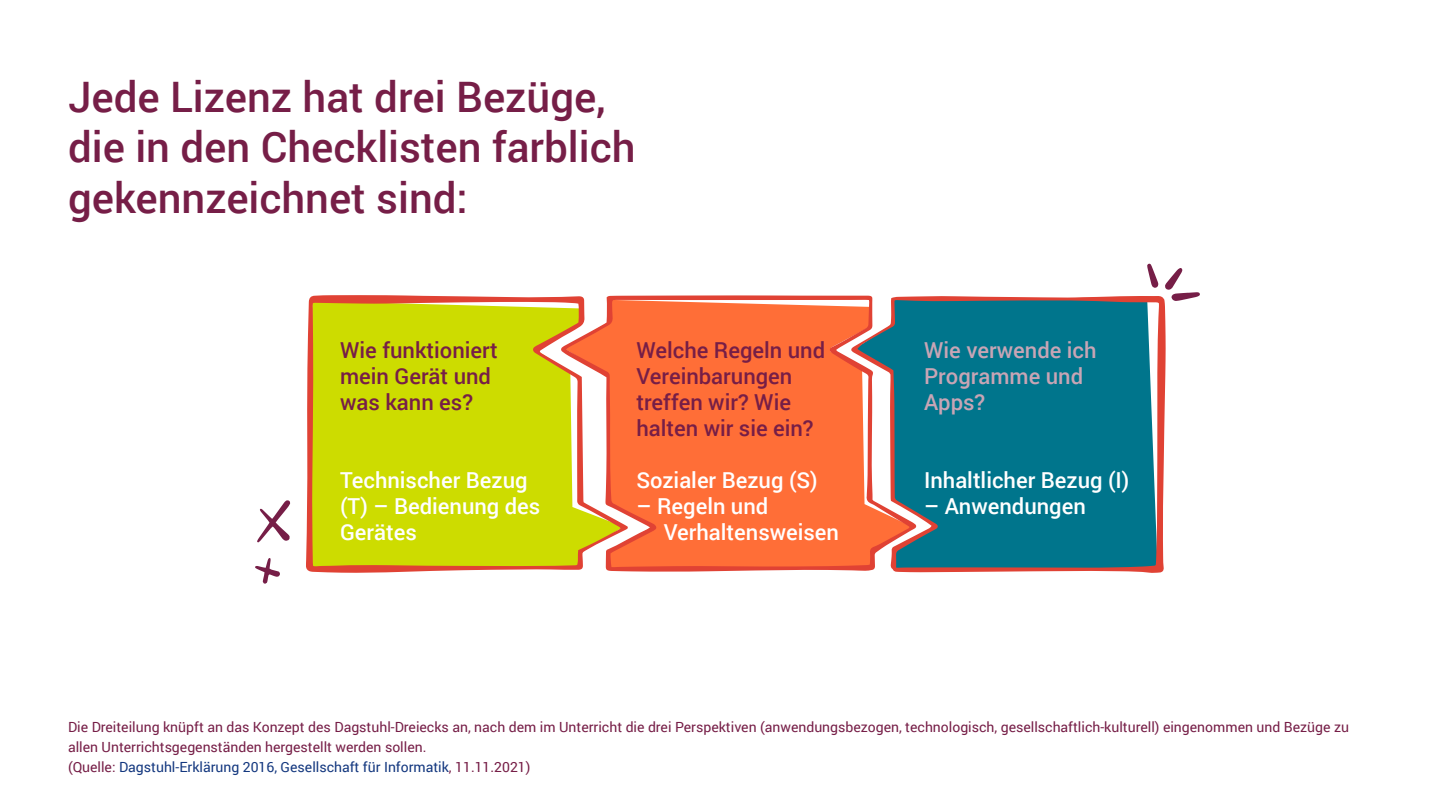
<style>
.page{position:relative;width:1440px;height:811px;background:#fff}
.page>*{position:absolute;margin:0;border:0;box-sizing:border-box;transform-origin:0 0}
.t1{font:500 42px/50.4px "Roboto";color:#761e47}
.t2{font:500 22px/26px "Roboto";color:#fff}
.t3{font:500 22px/26px "Roboto";color:#761e47}
.t4{font:500 22px/26px "Roboto";color:#c8a5b5}
.t5{font:14px/20px "Roboto";color:#761e47}
.s1{color:#14387f}
</style>
<div class="page">
<svg style="left:306px;top:295px;width:255px;height:278px;fill:#cddc00"></svg>
<svg style="left:905px;top:296px;width:261px;height:277px;fill:#00758c"></svg>
<svg style="left:561px;top:295px;width:356px;height:277px;fill:#ff6e37"></svg>
<svg style="left:257px;top:500px;width:33px;height:42px"></svg>
<svg style="left:255px;top:558px;width:25px;height:26px"></svg>
<svg style="left:1165px;top:268px;width:35px;height:33px"></svg>
<svg style="left:1147px;top:263px;width:11px;height:25px"></svg>
<h1 class="t1" style="left:68px;top:70px;width:569px">Jede Lizenz hat drei Bezüge, die in den Checklisten farblich gekennzeichnet sind:</h1>
<h2 class="t3" style="left:340px;top:336px;width:162px">Wie funktioniert - mein Gerät und was kann es?</h2>
<h2 class="t2" style="left:340px;top:466px;width:202px">Technischer Bezug (T) – Bedienung des<br>Gerätes</h2>
<h2 class="t3" style="left:636px;top:336px;width:190px">Welche Regeln und<br>Vereinbarungen treffen wir? Wie halten wir sie ein?</h2>
<h2 class="t2" style="left:636px;top:466px;width:183px">Sozialer Bezug (S)</h2>
<h2 class="t2" style="left:664px;top:492px;width:177px;text-indent:-27px">– Regeln und -<br>Verhaltensweisen</h2>
<h2 class="t4" style="left:924px;top:336px;width:174px">Wie verwende ich<br>Programme und<br>Apps?</h2>
<h2 class="t2" style="left:924px;top:466px;width:207px">Inhaltlicher Bezug (I)</h2>
<h2 class="t2" style="left:924px;top:492px;width:163px">– Anwendungen</h2>
<p class="t5" style="left:68px;top:716px;width:1283px">Die Dreiteilung knüpft an das Konzept des Dagstuhl-Dreiecks an, nach dem im Unterricht die drei Perspektiven (anwendungsbezogen, technologisch, gesellschaftlich-kulturell) eingenommen und Bezüge zu allen Unterrichtsgegenständen hergestellt werden sollen.<br>(Quelle: <span class="s1">Dagstuhl-Erklärung 2016, Gesellschaft für Informatik</span>, 11.11.2021)</p>
</div>
